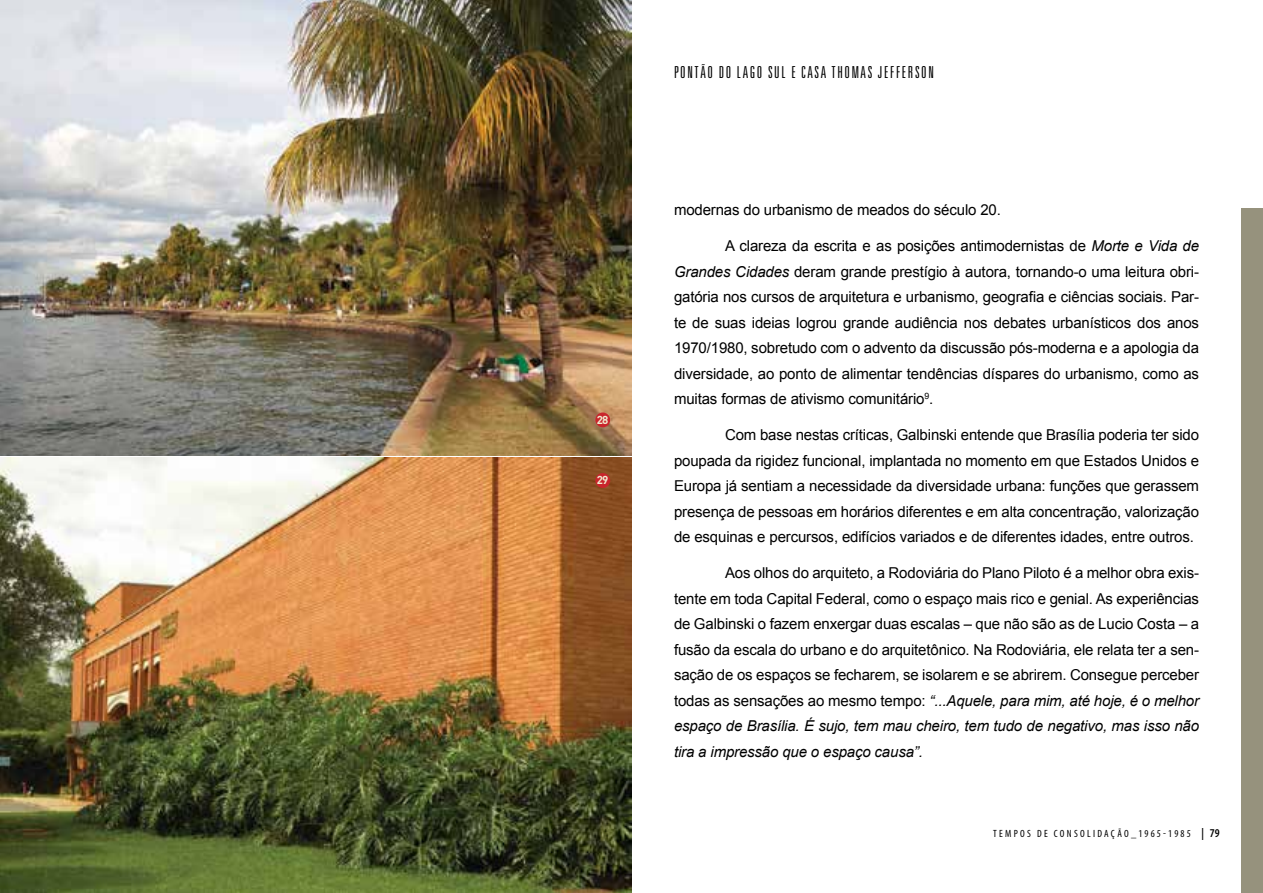
<style>
.page{position:relative;width:1263px;height:893px;background:#fff}
.page>*{position:absolute;margin:0;border:0;box-sizing:border-box;transform-origin:0 0}
.t1{font:300 ultra-condensed 16.5px "Univers";letter-spacing:.1em;color:#000}
.t2{font:15px/25.5px "Arial";letter-spacing:-.01em;color:#000;text-align:justify}
.t3{font:700 11.4px "DIN";color:#f1eacf}
.t4{font:condensed 10.5px "Myriad Pro";letter-spacing:.22em;color:#000}
.s1{font-style:italic}
.s2{font-weight:600;font-size:12px}
</style>
<div class="page">
<div style="left:1242px;top:208px;width:21px;height:685px;background:#96927d"></div>
<img style="left:0;top:457px;width:631px;height:436px">
<img style="left:0;top:0;width:631px;height:455px">
<div style="left:595px;top:412px;width:15px;height:15px;background:#c9252c;border-radius:50%"></div>
<div style="left:595px;top:473px;width:15px;height:15px;background:#c9252c;border-radius:50%"></div>
<p class="t3" style="left:597px;top:412px;width:13px">28</p>
<p class="t3" style="left:597px;top:473px;width:13px">29</p>
<p class="t1" style="left:674px;top:64px;width:166px">PONTÃO DO LAGO SUL E CASA THOM</p>
<p class="t1" style="left:861px;top:64px;width:25px">AS JEFFERSON</p>
<p class="t2" style="left:674px;top:197px;width:328px">modernas do urbanismo de meados do século 20.</p>
<p class="t2" style="left:674px;top:233px;width:527px;text-indent:51px">A clareza da escrita e as posições antimodernistas de <span class="s1">Morte e Vida de Grandes Cidades</span> deram grande prestígio à autora, tornando-o uma leitura obri&shy;gatória nos cursos de arquitetura e urbanismo, geografia e ciências sociais. Par&shy;te de suas ideias logrou grande audiência nos debates urbanísticos dos anos 1970/1980, sobretudo com o advento da discussão pós-moderna e a apologia da diversidade, ao ponto de alimentar tendências díspares do urbanismo, como as muitas formas de ativismo comunitário<sup>9</sup>.</p>
<p class="t2" style="left:674px;top:422px;width:527px;text-indent:51px">Com base nestas críticas, Galbinski entende que Brasília poderia ter sido poupada da rigidez funcional, implantada no momento em que Estados Unidos e Europa já sentiam a necessidade da diversidade urbana: funções que gerassem presença de pessoas em horários diferentes e em alta concentração, valorização de esquinas e percursos, edifícios variados e de diferentes idades, entre outros.</p>
<p class="t2" style="left:674px;top:560px;width:527px;text-indent:51px">Aos olhos do arquiteto, a Rodoviária do Plano Piloto é a melhor obra exis&shy;tente em toda Capital Federal, como o espaço mais rico e genial. As experiências de Galbinski o fazem enxergar duas escalas – que não são as de Lucio Costa – a fusão da escala do urbano e do arquitetônico. Na Rodoviária, ele relata ter a sen&shy;sação de os espaços se fecharem, se isolarem e se abrirem. Consegue perceber todas as sensações ao mesmo tempo: <span class="s1">“...Aquele, para mim, até hoje, é o melhor espaço de Brasília. É sujo, tem mau cheiro, tem tudo de negativo, mas isso não tira a impressão que o espaço causa”.</span></p>
<p class="t4" style="left:993px;top:827px;width:228px">TEMPOS DE CONSOLIDAÇÃO_1965-1985 <span class="s2">| 79</span></p>
</div>
